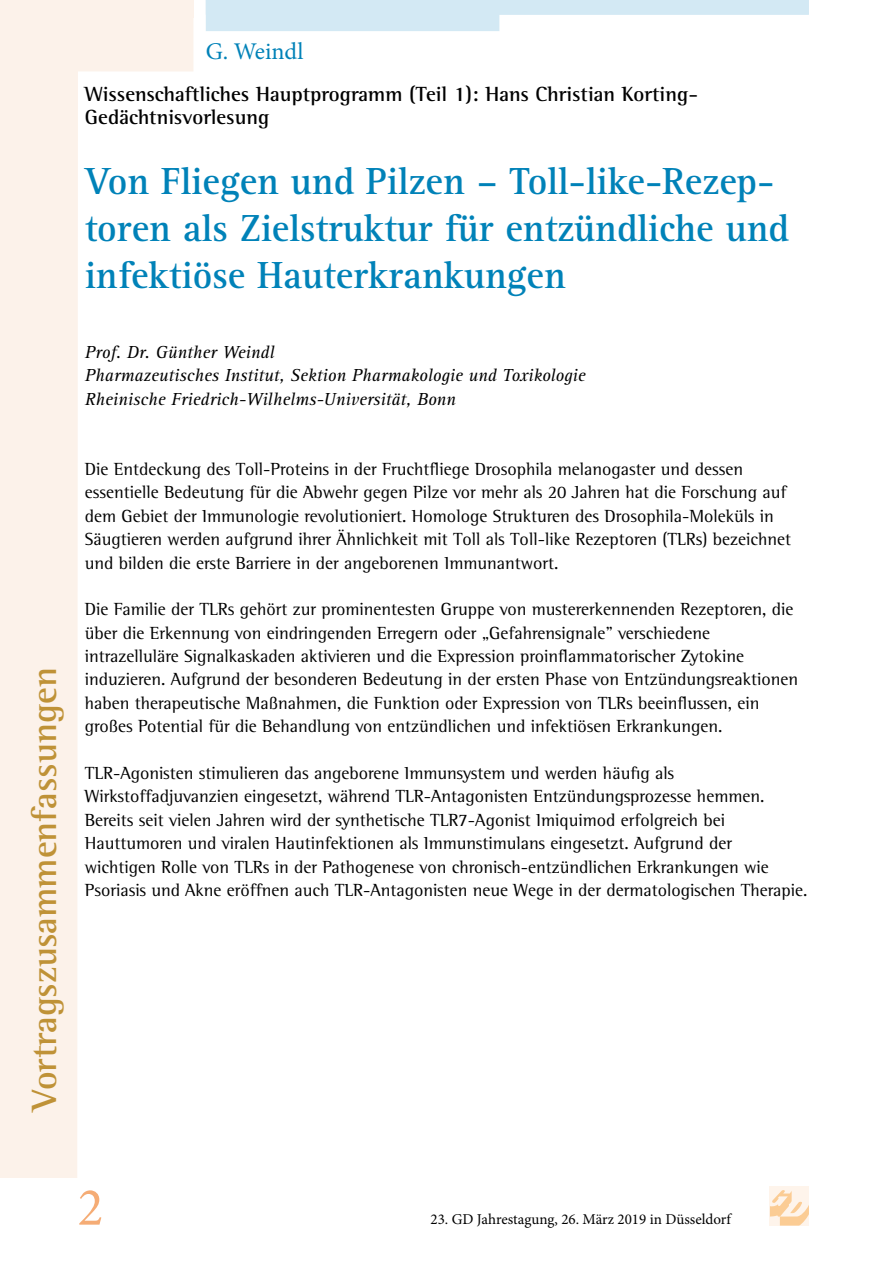
<style>
.page{position:relative;width:893px;height:1263px;background:#fff}
.page>*{position:absolute;margin:0;border:0;box-sizing:border-box;transform-origin:0 0}
.t1{font:54px "Minion Pro";color:#f5ac75}
.t2{font:700 39px/46.8px "Agfa Rotis Serif";color:#0082b8}
.t3{font:700 36px "Agfa Rotis Semi Serif";color:#bf9237}
.t4{font:24px "Minion Pro";color:#0082b8}
.t5{font:700 21px/23.4px "Agfa Rotis Semi Serif";color:#000}
.t6{font:18px/23.4px "Agfa Rotis Semi Serif";color:#000}
.t7{font:italic 18px/23.4px "Agfa Rotis Serif";color:#000}
.t8{font:15px "Minion Pro";color:#000}
</style>
<div class="page">
<div style="left:770px;top:1186px;width:39px;height:39px;background:#fef4eb"></div>
<svg style="left:770px;top:1190px;width:39px;height:35px"></svg>
<svg style="left:0;top:0;width:194px;height:1178px"></svg>
<div style="left:0;top:0;width:193px;height:17px;background:#fcf2ea"></div>
<svg style="left:206px;top:0;width:603px;height:31px"></svg>
<h3 class="t4" style="left:206px;top:35px;width:99px">G. Weindl</h3>
<p class="t5" style="left:85px;top:82px;width:615px">Wissenschaftliches Hauptprogramm (Teil 1): Hans Christian Korting-<br>Gedächtnisvorlesung</p>
<h2 class="t2" style="left:85px;top:159px;width:706px">Von Fliegen und Pilzen – Toll-like-Rezep&shy;toren als Zielstruktur für entzündliche und infektiöse Hauterkrankungen</h2>
<p class="t7" style="left:85px;top:341px;width:502px">Prof. Dr. Günther Weindl<br>Pharmazeutisches Institut, Sektion Pharmakologie und Toxikologie<br>Rheinische Friedrich-Wilhelms-Universität, Bonn</p>
<h3 class="t3" style="left:23px;top:1111px;width:445px;rotate:-90deg">Vortragszusammenfassungen</h3>
<p class="t6" style="left:85px;top:457px;width:708px">Die Entdeckung des Toll-Proteins in der Fruchtfliege Drosophila melanogaster und dessen essentielle Bedeutung für die Abwehr gegen Pilze vor mehr als 20 Jahren hat die Forschung auf dem Gebiet der Immunologie revolutioniert. Homologe Strukturen des Drosophila-Moleküls in Säugtieren werden aufgrund ihrer Ähnlichkeit mit Toll als Toll-like Rezeptoren (TLRs) bezeichnet und bilden die erste Barriere in der angeborenen Immunantwort.</p>
<p class="t6" style="left:85px;top:597px;width:715px">Die Familie der TLRs gehört zur prominentesten Gruppe von mustererkennenden Rezeptoren, die über die Erkennung von eindringenden Erregern oder „Gefahrensignale” verschiedene intrazelluläre Signalkaskaden aktivieren und die Expression proinflammatorischer Zytokine induzieren. Aufgrund der besonderen Bedeutung in der ersten Phase von Entzündungsreaktionen haben therapeutische Maßnahmen, die Funktion oder Expression von TLRs beeinflussen, ein großes Potential für die Behandlung von entzündlichen und infektiösen Erkrankungen.</p>
<p class="t6" style="left:85px;top:761px;width:724px">TLR-Agonisten stimulieren das angeborene Immunsystem und werden häufig als Wirkstoffadjuvanzien eingesetzt, während TLR-Antagonisten Entzündungsprozesse hemmen.<br>Bereits seit vielen Jahren wird der synthetische TLR7-Agonist Imiquimod erfolgreich bei Hauttumoren und viralen Hautinfektionen als Immunstimulans eingesetzt. Aufgrund der wichtigen Rolle von TLRs in der Pathogenese von chronisch-entzündlichen Erkrankungen wie Psoriasis und Akne eröffnen auch TLR-Antagonisten neue Wege in der dermatologischen Therapie.</p>
<h1 class="t1" style="left:78px;top:1171px;width:27px">2</h1>
<p class="t8" style="left:431px;top:1209px;width:302px">23. GD Jahrestagung, 26. März 2019 in Düsseldorf</p>
</div>
